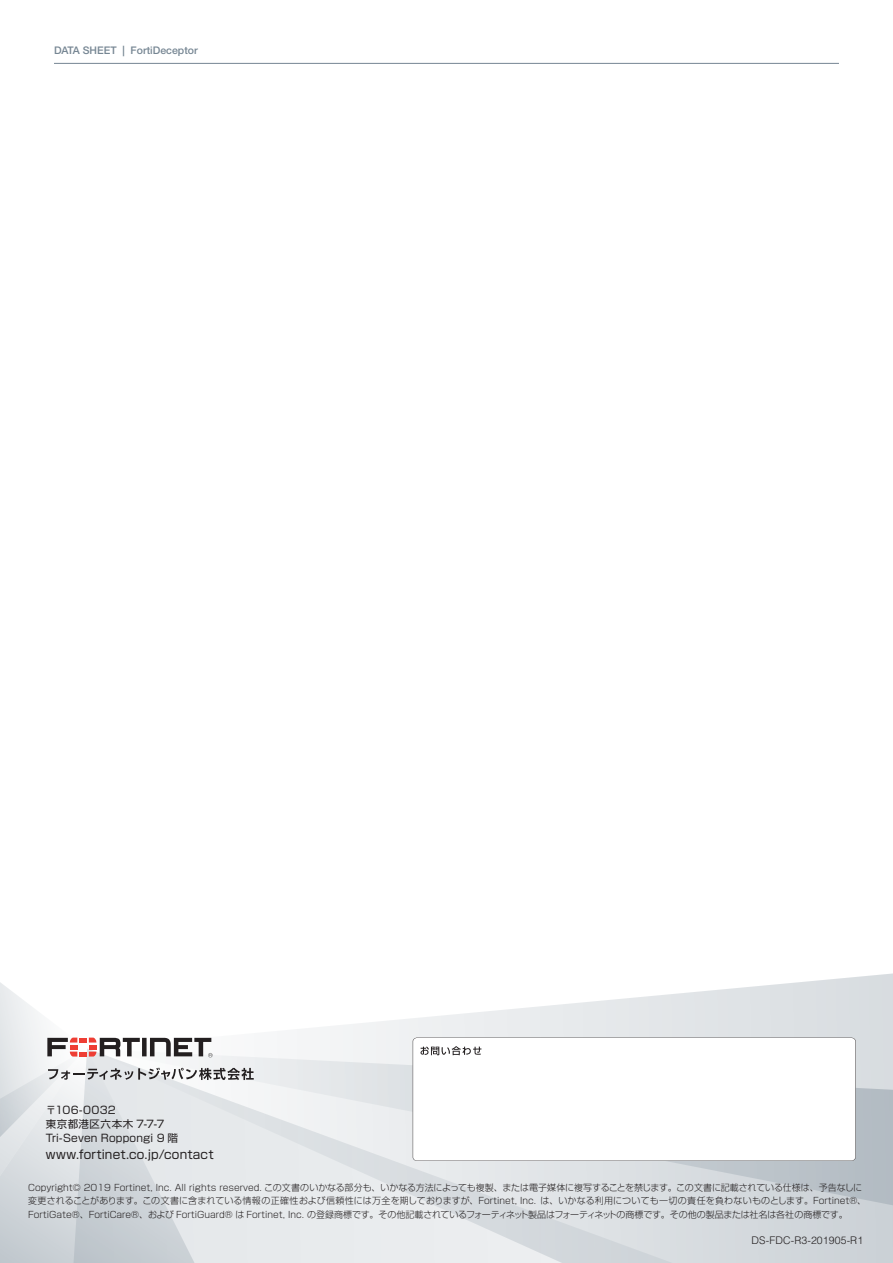
<style>
.page{position:relative;width:893px;height:1263px;background:#fff}
.page>*{position:absolute;margin:0;border:0;box-sizing:border-box;transform-origin:0 0}
.t1{font:12px "Shin Go Pro";letter-spacing:.015em;color:#231f20}
.t2{font:10.5px/14.2px "Shin Go Pro";letter-spacing:.025em;color:#231f20}
.t3{font:500 10.5px "Helvetica Neue";color:#768693}
.t4{font:300 10.5px "Helvetica";letter-spacing:.01em;color:#231f20}
.t5{font:300 9px/13.5px "Shin Go Pro";color:#231f20}
</style>
<div class="page">
<hr style="left:54px;top:63px;width:785px;height:1px;background:#768693">
<svg style="left:297px;top:973px;width:596px;height:75px"></svg>
<svg style="left:254px;top:1048px;width:639px;height:215px;background:#dce0e3"></svg>
<svg style="left:0;top:982px;width:254px;height:281px"></svg>
<svg style="left:413px;top:1037px;width:443px;height:124px"></svg>
<svg style="left:420px;top:1046px;width:61px;height:9px"></svg>
<p class="t3" style="left:54px;top:44px;width:145px">DATA SHEET | FortiDeceptor</p>
<p class="t2" style="left:46px;top:1101px;width:141px">〒106-0032<br>東京都港区六本木 7-7-7　　<br>Tri-Seven Roppongi 9 階</p>
<h1 class="t1" style="left:46px;top:1145px;width:169px">www.fortinet.co.jp/contact</h1>
<p class="t5" style="left:28px;top:1179px;width:839px">Copyright© 2019 Fortinet, Inc. All rights reserved. この文書のいかなる部分も、いかなる方法によっても複製、または電子媒体に複写することを禁じます。この文書に記載されている仕様は、予告なしに変更されることがあります。この文書に含まれている情報の正確性および信頼性には万全を期しておりますが、Fortinet, Inc. は、いかなる利用についても一切の責任を負わないものとします。Fortinet®、<br>FortiGate®、FortiCare®、および FortiGuard® は Fortinet, Inc. の登録商標です。その他記載されているフォーティネット製品はフォーティネットの商標です。その他の製品または社名は各社の商標です。</p>
<p class="t4" style="left:752px;top:1233px;width:113px">DS-FDC-R3-201905-R1</p>
</div>
